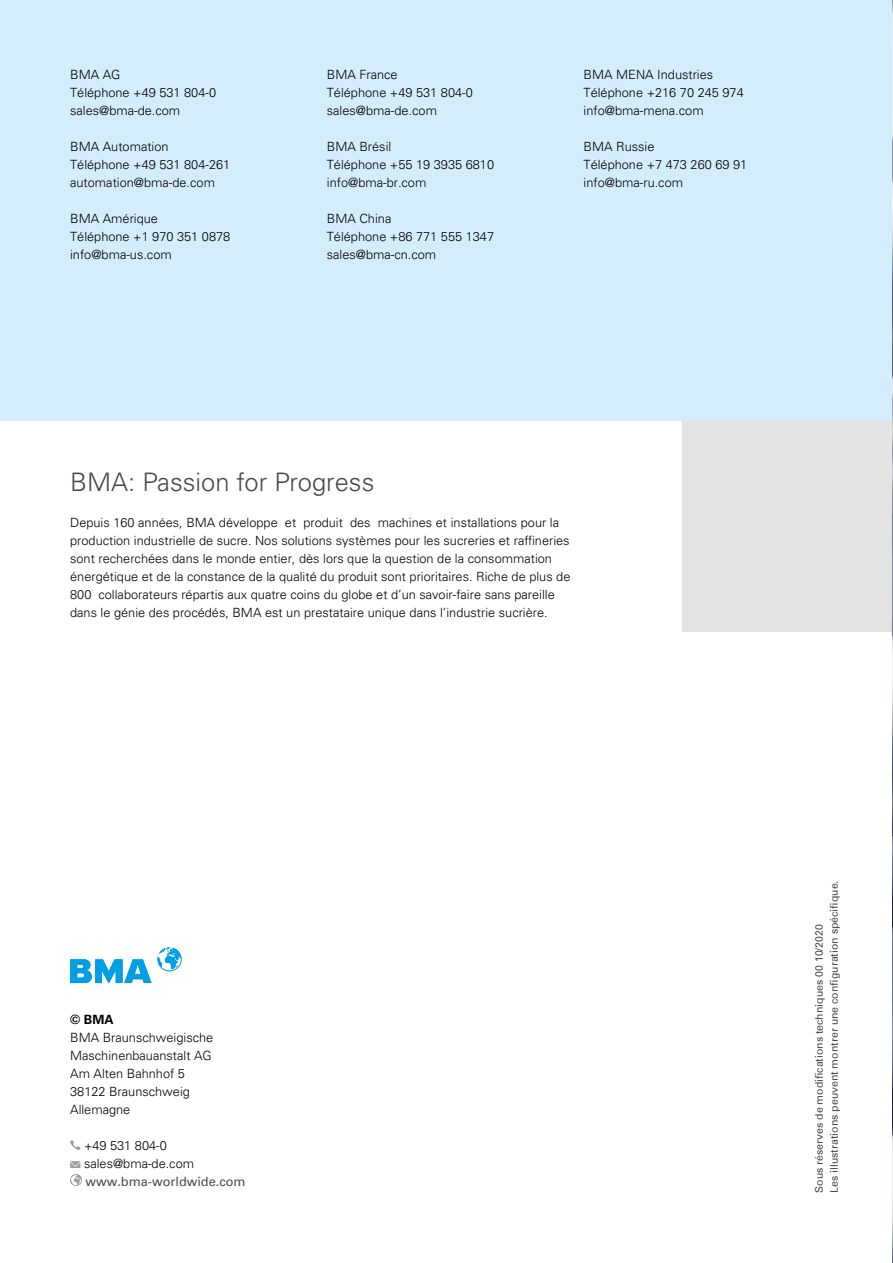
<style>
.page{position:relative;width:893px;height:1263px;background:#fff}
.page>*{position:absolute;margin:0;border:0;box-sizing:border-box;transform-origin:0 0}
.t1{font:300 25.5px "Univers LTCYR 45";color:#494948}
.t2{font:300 12.75px/18px "Univers LT Pro 45";color:#000}
.t3{font:12.75px "Univers LT Pro 55 Roman";color:#494948}
.t4{font:700 12.75px "Univers LT Pro 65";color:#000}
.t5{font:10.5px/15px "Univers";color:#494948}
</style>
<div class="page">
<div style="left:0;top:0;width:893px;height:421px;background:#d4edfc"></div>
<div style="left:682px;top:421px;width:211px;height:210px;background:#e3e3e3"></div>
<img style="left:892px;top:0;width:1px;height:1263px">
<hr style="left:892px;top:421px;width:1px;height:210px;background:#82d0f5">
<hr style="left:892px;top:210px;width:1px;height:211px;background:#009ee3">
<svg style="left:70px;top:1140px;width:11px;height:10px"></svg>
<svg style="left:70px;top:1161px;width:10px;height:7px"></svg>
<svg style="left:70px;top:1174px;width:12px;height:12px"></svg>
<svg style="left:70px;top:959px;width:82px;height:24px"></svg>
<svg style="left:158px;top:947px;width:24px;height:24px"></svg>
<p class="t2" style="left:70px;top:66px;width:147px">BMA AG<br>Téléphone +49 531 804-0 sales@bma-de.com</p>
<p class="t2" style="left:70px;top:138px;width:162px">BMA Automation<br>Téléphone +49 531 804-261 automation@bma-de.com</p>
<p class="t2" style="left:70px;top:210px;width:162px">BMA Amérique<br>Téléphone +1 970 351 0878 info@bma-us.com</p>
<p class="t2" style="left:327px;top:66px;width:147px">BMA France<br>Téléphone +49 531 804-0 sales@bma-de.com</p>
<p class="t2" style="left:327px;top:138px;width:169px">BMA Brésil<br>Téléphone +55 19 3935 6810 info@bma-br.com</p>
<p class="t2" style="left:327px;top:210px;width:169px">BMA China<br>Téléphone +86 771 555 1347 sales@bma-cn.com</p>
<p class="t2" style="left:584px;top:66px;width:162px">BMA MENA Industries<br>Téléphone +216 70 245 974 info@bma-mena.com</p>
<p class="t2" style="left:584px;top:138px;width:165px">BMA Russie<br>Téléphone +7 473 260 69 91 info@bma-ru.com</p>
<h1 class="t1" style="left:70px;top:465px;width:306px">BMA: Passion for Progress</h1>
<p class="t2" style="left:70px;top:513px;width:502px">Depuis 160 années, BMA développe et produit des machines et installations pour la production industrielle de sucre. Nos solutions systèmes pour les sucreries et raffineries sont recherchées dans le monde entier, dès lors que la question de la consommation énergétique et de la constance de la qualité du produit sont prioritaires. Riche de plus de 800 collaborateurs répartis aux quatre coins du globe et d’un savoir-faire sans pareille dans le génie des procédés, BMA est un prestataire unique dans l’industrie sucrière.</p>
<p class="t4" style="left:70px;top:1010px;width:45px">© BMA</p>
<p class="t2" style="left:70px;top:1028px;width:145px">BMA Braunschweigische<br>Maschinenbauanstalt AG<br>Am Alten Bahnhof 5<br>38122 Braunschweig<br>Allemagne</p>
<p class="t2" style="left:84px;top:1136px;width:112px">+49 531 804-0 sales@bma-de.com</p>
<p class="t3" style="left:86px;top:1172px;width:162px">www.bma-worldwide.com</p>
<p class="t5" style="left:812px;top:1193px;width:314px;rotate:-90deg">Sous réserves de modifications techniques 00 10/2020<br>Les illustrations peuvent montrer une configuration spécifique.</p>
</div>
